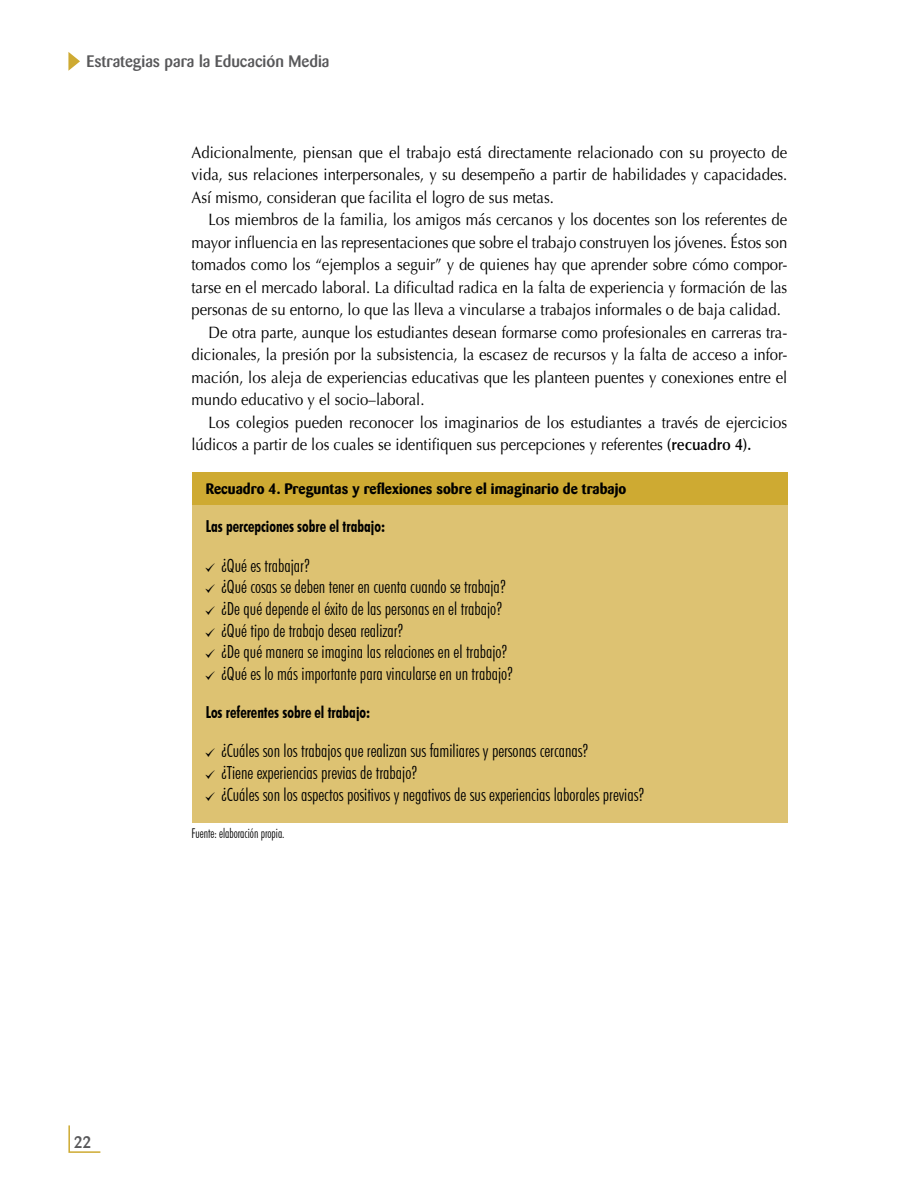
<style>
.page{position:relative;width:915px;height:1191px;background:#fff}
.page>*{position:absolute;margin:0;border:0;box-sizing:border-box;transform-origin:0 0}
.t1{font:300 condensed 18px/21.6px "Futura BT";color:#000}
.t2{font:16.5px/22.5px "Optima";color:#000;text-align:justify;scale:.9 1}
.t3{font:700 condensed 16.5px "Futura BT";color:#000;scale:.9 1}
.t4{font:500 16.5px "Barmeno";color:#58585a}
.t5{font:700 15px "Barmeno";color:#000}
.t6{font:300 condensed 13.5px "Futura BT";color:#000;scale:.9 1}
.s1{font-weight:600}
</style>
<div class="page">
<svg style="left:68px;top:52px;width:12px;height:19px"></svg>
<svg style="left:68px;top:1125px;width:33px;height:28px"></svg>
<div style="left:192px;top:473px;width:595px;height:39px;background:#ceaa32"></div>
<div style="left:192px;top:505px;width:595px;height:317px;background:#ddc272"></div>
<p class="t4" style="left:86px;top:51px;width:244px">Estrategias para la Educación Media</p>
<p class="t2" style="left:191px;top:141px;width:663px">Adicionalmente, piensan que el trabajo está directamente relacionado con su proyecto de vida, sus relaciones interpersonales, y su desempeño a partir de habilidades y capacidades.<br>Así mismo, consideran que facilita el logro de sus metas.</p>
<p class="t2" style="left:208px;top:208px;width:644px">Los miembros de la familia, los amigos más cercanos y los docentes son los referentes de</p>
<p class="t2" style="left:191px;top:231px;width:663px">mayor influencia en las representaciones que sobre el trabajo construyen los jóvenes. Éstos son</p>
<p class="t2" style="left:191px;top:253px;width:663px">tomados como los “ejemplos a seguir” y de quienes hay que aprender sobre cómo compor-</p>
<p class="t2" style="left:191px;top:276px;width:663px">tarse en el mercado laboral. La dificultad radica en la falta de experiencia y formación de las</p>
<p class="t2" style="left:191px;top:298px;width:656px">personas de su entorno, lo que las lleva a vincularse a trabajos informales o de baja calidad.</p>
<p class="t2" style="left:208px;top:321px;width:644px">De otra parte, aunque los estudiantes desean formarse como profesionales en carreras tra-</p>
<p class="t2" style="left:191px;top:343px;width:663px">dicionales, la presión por la subsistencia, la escasez de recursos y la falta de acceso a infor-</p>
<p class="t2" style="left:191px;top:366px;width:663px">mación, los aleja de experiencias educativas que les planteen puentes y conexiones entre el</p>
<p class="t2" style="left:191px;top:388px;width:260px">mundo educativo y el socio–laboral.</p>
<p class="t2" style="left:208px;top:411px;width:644px">Los colegios pueden reconocer los imaginarios de los estudiantes a través de ejercicios</p>
<p class="t2" style="left:191px;top:433px;width:623px">lúdicos a partir de los cuales se identifiquen sus percepciones y referentes <span class="s1">(recuadro 4).</span></p>
<p class="t5" style="left:206px;top:480px;width:422px">Recuadro 4. Preguntas y reflexiones sobre el imaginario de trabajo</p>
<p class="t3" style="left:206px;top:516px;width:201px">Las percepciones sobre el trabajo:</p>
<p class="t1" style="left:221px;top:554px;width:293px">¿Qué es trabajar?<br>¿Qué cosas se deben tener en cuenta cuando se trabaja? ¿De qué depende el éxito de las personas en el trabajo? ¿Qué tipo de trabajo desea realizar?<br>¿De qué manera se imagina las relaciones en el trabajo? ¿Qué es lo más importante para vincularse en un trabajo?</p>
<p class="t3" style="left:206px;top:702px;width:184px">Los referentes sobre el trabajo:</p>
<p class="t1" style="left:221px;top:740px;width:424px">¿Cuáles son los trabajos que realizan sus familiares y personas cercanas?<br>¿Tiene experiencias previas de trabajo?<br>¿Cuáles son los aspectos positivos y negativos de sus experiencias laborales previas?</p>
<p class="t6" style="left:191px;top:825px;width:105px">Fuente: elaboración propia.</p>
<p class="t4" style="left:74px;top:1132px;width:19px">22</p>
</div>
